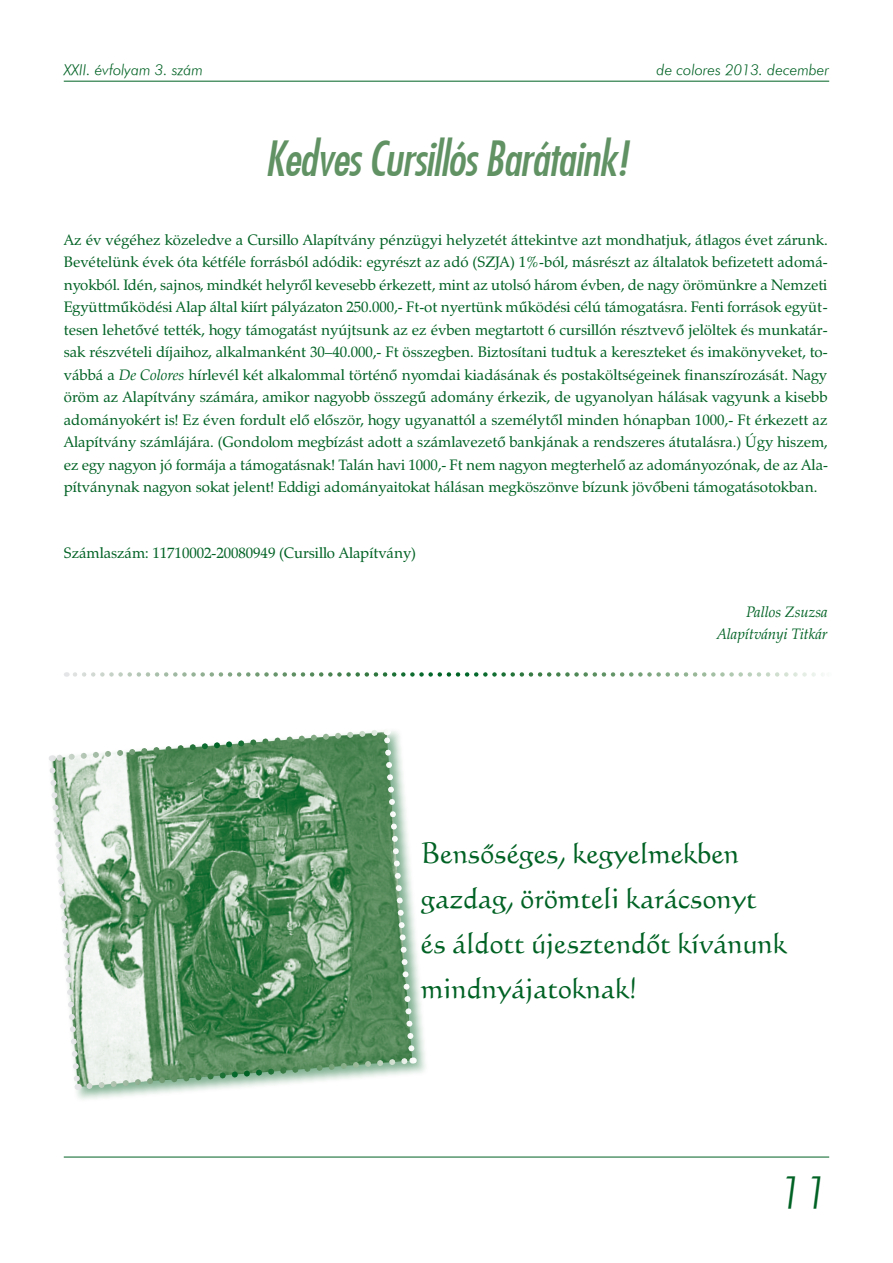
<style>
.page{position:relative;width:893px;height:1263px;background:#fff}
.page>*{position:absolute;margin:0;border:0;box-sizing:border-box;transform-origin:0 0}
.t1{font:46.5px "Futura Md Cn PFL Italic";letter-spacing:-.02em;color:#609264}
.t2{font:45px "Futura Lt PFL Italic";color:#006224}
.t3{font:28.5px/45px "Calligraphic 421 PFL";color:#006224}
.t4{font:15px/22.5px "Zapf Calligraphic 801 PFL";color:#006224;text-align:justify}
.t5{font:15px "Futura Lt PFL Italic";color:#006224}
.t6{font:italic 15px/22.5px "Zapf Calligraphic 801 PFL";color:#006224;text-align:right}
.s1{font-style:italic}
</style>
<div class="page">
<hr style="left:64px;top:81px;width:765px;height:1px;background:#006224">
<hr style="left:64px;top:1157px;width:765px;height:1px;background:#006224">
<svg style="left:75px;top:672px;width:748px;height:5px"></svg>
<div style="left:47px;top:727px;width:382px;height:377px;background:#006224;opacity:.5"></div>
<svg style="left:47px;top:727px;width:371px;height:365px"></svg>
<p class="t5" style="left:64px;top:61px;width:141px">XXII. évfolyam 3. szám</p>
<p class="t5" style="left:657px;top:61px;width:174px">de colores 2013. december</p>
<h1 class="t1" style="left:265px;top:130px;width:365px">Kedves Cursillós Barátaink!</h1>
<p class="t4" style="left:64px;top:228px;width:766px">Az év végéhez közeledve a Cursillo Alapítvány pénzügyi helyzetét áttekintve azt mondhatjuk, átlagos évet zárunk.<br>Bevételünk évek óta kétféle forrásból adódik: egyrészt az adó (SZJA) 1%-ból, másrészt az általatok befizetett adomá&shy;nyokból. Idén, sajnos, mindkét helyről kevesebb érkezett, mint az utolsó három évben, de nagy örömünkre a Nemzeti Együttműködési Alap által kiírt pályázaton 250.000,- Ft-ot nyertünk működési célú támogatásra. Fenti források együt&shy;tesen lehetővé tették, hogy támogatást nyújtsunk az ez évben megtartott 6 cursillón résztvevő jelöltek és munkatár&shy;sak részvételi díjaihoz, alkalmanként 30–40.000,- Ft összegben. Biztosítani tudtuk a kereszteket és imakönyveket, to&shy;vábbá a <span class="s1">De Colores</span> hírlevél két alkalommal történő nyomdai kiadásának és postaköltségeinek finanszírozását. Nagy öröm az Alapítvány számára, amikor nagyobb összegű adomány érkezik, de ugyanolyan hálásak vagyunk a kisebb adományokért is! Ez éven fordult elő először, hogy ugyanattól a személytől minden hónapban 1000,- Ft érkezett az Alapítvány számlájára. (Gondolom megbízást adott a számlavezető bankjának a rendszeres átutalásra.) Úgy hiszem, ez egy nagyon jó formája a támogatásnak! Talán havi 1000,- Ft nem nagyon megterhelő az adományozónak, de az Ala&shy;pítványnak nagyon sokat jelent! Eddigi adományaitokat hálásan megköszönve bízunk jövőbeni támogatásotokban.</p>
<p class="t4" style="left:64px;top:542px;width:354px">Számlaszám: 11710002-20080949 (Cursillo Alapítvány)</p>
<p class="t6" style="left:717px;top:600px;width:113px">Pallos Zsuzsa<br>Alapítványi Titkár</p>
<h3 class="t3" style="left:421px;top:829px;width:367px">Bensőséges, kegyelmekben gazdag, örömteli karácsonyt és áldott újesztendőt kívánunk mindnyájatoknak!</h3>
<h2 class="t2" style="left:779px;top:1165px;width:52px">11</h2>
</div>
